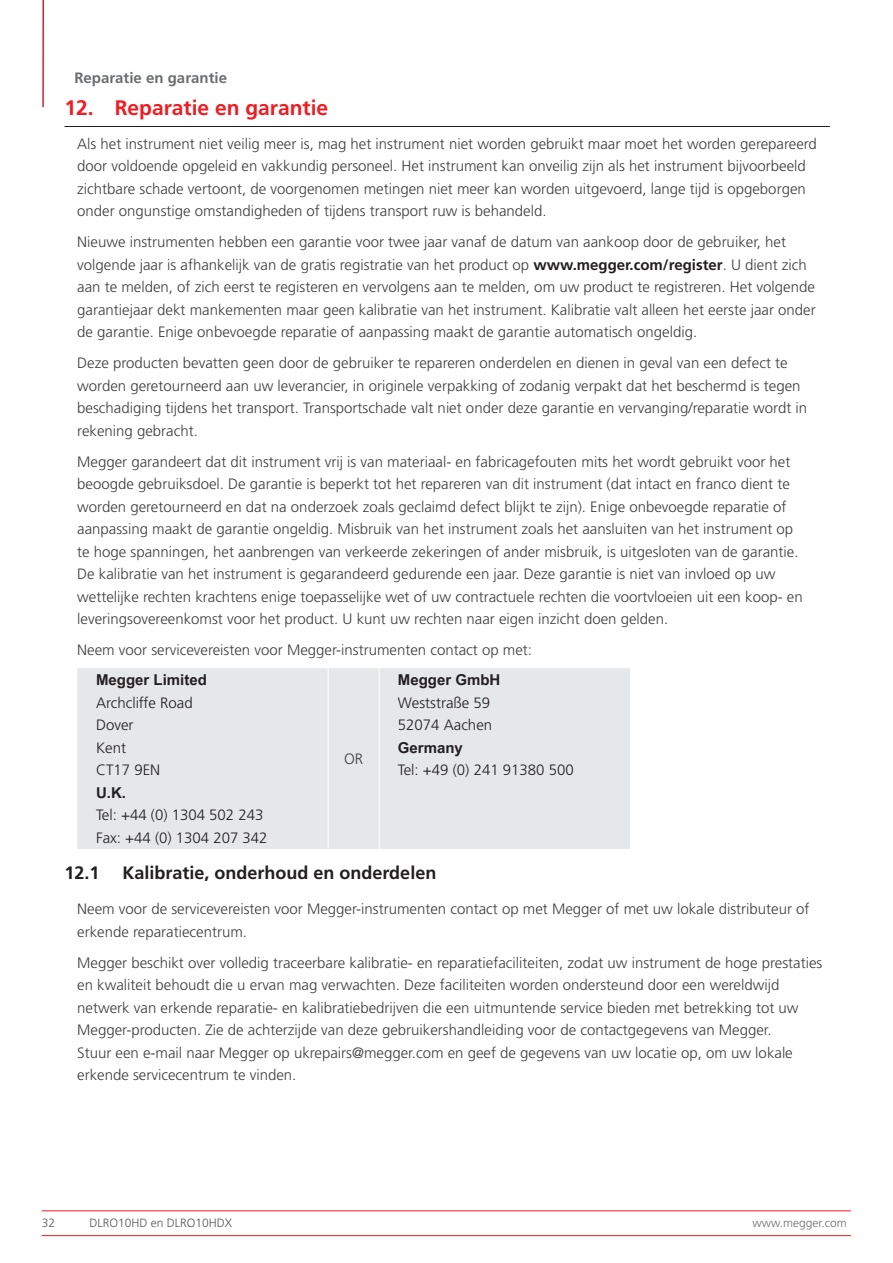
<style>
.page{position:relative;width:893px;height:1263px;background:#fff}
.page>*{position:absolute;margin:0;border:0;box-sizing:border-box;transform-origin:0 0}
.t1{font:700 21px "Frutiger LT Pro";color:#ee1d23}
.t2{font:700 18px "Frutiger LT Pro";color:#231f20}
.t3{font:300 15px/22.5px "Frutiger LT Pro";color:#3e3e3f}
.t4{font:300 15px/22.5px "Frutiger LT Pro";color:#231f20}
.t5{font:700 15px "Arial Unicode MS";color:#231f20}
.t6{font:700 15px "Frutiger LT Pro";color:#6c6d70}
.t7{font:300 12px "Frutiger LT Pro";color:#57585a}
.t8{font:300 12px "Frutiger LT Pro";color:#6c6d70}
.s1{font-weight:700;color:#231f20}
</style>
<div class="page">
<hr style="left:42px;top:1210px;width:809px;height:1px;background:#ee1d23">
<hr style="left:42px;top:1235px;width:809px;height:1px;background:#ee1d23">
<hr style="left:42px;top:0;width:2px;height:107px;background:#d1232a">
<hr style="left:65px;top:126px;width:765px;height:1px;background:#231f20">
<div style="left:77px;top:668px;width:553px;height:181px;background:#e6e7e9"></div>
<hr style="left:328px;top:668px;width:1px;height:181px;background:#fff">
<hr style="left:379px;top:668px;width:1px;height:181px;background:#fff">
<p class="t6" style="left:74px;top:68px;width:154px">Reparatie en garantie</p>
<h1 class="t1" style="left:65px;top:95px;width:265px">12. Reparatie en garantie</h1>
<p class="t3" style="left:77px;top:132px;width:741px">Als het instrument niet veilig meer is, mag het instrument niet worden gebruikt maar moet het worden gerepareerd door voldoende opgeleid en vakkundig personeel. Het instrument kan onveilig zijn als het instrument bijvoorbeeld zichtbare schade vertoont, de voorgenomen metingen niet meer kan worden uitgevoerd, lange tijd is opgeborgen onder ongunstige omstandigheden of tijdens transport ruw is behandeld.</p>
<p class="t3" style="left:77px;top:231px;width:740px">Nieuwe instrumenten hebben een garantie voor twee jaar vanaf de datum van aankoop door de gebruiker, het volgende jaar is afhankelijk van de gratis registratie van het product op <span class="s1">www.megger.com/register</span>. U dient zich aan te melden, of zich eerst te registeren en vervolgens aan te melden, om uw product te registreren. Het volgende garantiejaar dekt mankementen maar geen kalibratie van het instrument. Kalibratie valt alleen het eerste jaar onder de garantie. Enige onbevoegde reparatie of aanpassing maakt de garantie automatisch ongeldig.</p>
<p class="t3" style="left:77px;top:352px;width:731px">Deze producten bevatten geen door de gebruiker te repareren onderdelen en dienen in geval van een defect te worden geretourneerd aan uw leverancier, in originele verpakking of zodanig verpakt dat het beschermd is tegen beschadiging tijdens het transport. Transportschade valt niet onder deze garantie en vervanging/reparatie wordt in rekening gebracht.</p>
<p class="t3" style="left:77px;top:450px;width:727px">Megger garandeert dat dit instrument vrij is van materiaal- en fabricagefouten mits het wordt gebruikt voor het beoogde gebruiksdoel. De garantie is beperkt tot het repareren van dit instrument (dat intact en franco dient te worden geretourneerd en dat na onderzoek zoals geclaimd defect blijkt te zijn). Enige onbevoegde reparatie of aanpassing maakt de garantie ongeldig. Misbruik van het instrument zoals het aansluiten van het instrument op te hoge spanningen, het aanbrengen van verkeerde zekeringen of ander misbruik, is uitgesloten van de garantie.<br>De kalibratie van het instrument is gegarandeerd gedurende een jaar. Deze garantie is niet van invloed op uw wettelijke rechten krachtens enige toepasselijke wet of uw contractuele rechten die voortvloeien uit een koop- en leveringsovereenkomst voor het product. U kunt uw rechten naar eigen inzicht doen gelden.</p>
<p class="t3" style="left:77px;top:639px;width:456px">Neem voor servicevereisten voor Megger-instrumenten contact op met:</p>
<p class="t5" style="left:96px;top:669px;width:112px">Megger Limited</p>
<p class="t4" style="left:96px;top:691px;width:98px">Archcliffe Road<br>Dover<br>Kent<br>CT17 9EN</p>
<p class="t5" style="left:96px;top:782px;width:31px">U.K.</p>
<p class="t4" style="left:96px;top:804px;width:173px">Tel: +44 (0) 1304 502 243<br>Fax: +44 (0) 1304 207 342</p>
<p class="t5" style="left:398px;top:669px;width:104px">Megger GmbH</p>
<p class="t4" style="left:398px;top:691px;width:96px">Weststraße 59<br>52074 Aachen</p>
<p class="t5" style="left:398px;top:737px;width:67px">Germany</p>
<p class="t4" style="left:398px;top:759px;width:177px">Tel: +49 (0) 241 91380 500</p>
<p class="t3" style="left:344px;top:748px;width:21px">OR</p>
<p class="t2" style="left:65px;top:862px;width:37px">12.1</p>
<p class="t2" style="left:123px;top:862px;width:315px">Kalibratie, onderhoud en onderdelen</p>
<p class="t3" style="left:77px;top:898px;width:734px">Neem voor de servicevereisten voor Megger-instrumenten contact op met Megger of met uw lokale distributeur of erkende reparatiecentrum.</p>
<p class="t3" style="left:77px;top:951px;width:747px">Megger beschikt over volledig traceerbare kalibratie- en reparatiefaciliteiten, zodat uw instrument de hoge prestaties en kwaliteit behoudt die u ervan mag verwachten. Deze faciliteiten worden ondersteund door een wereldwijd netwerk van erkende reparatie- en kalibratiebedrijven die een uitmuntende service bieden met betrekking tot uw Megger-producten. Zie de achterzijde van deze gebruikershandleiding voor de contactgegevens van Megger.<br>Stuur een e-mail naar Megger op ukrepairs@megger.com en geef de gegevens van uw locatie op, om uw lokale erkende servicecentrum te vinden.</p>
<p class="t7" style="left:42px;top:1216px;width:15px">32</p>
<p class="t7" style="left:89px;top:1216px;width:144px">DLRO10HD en DLRO10HDX</p>
<p class="t8" style="left:752px;top:1216px;width:96px">www.megger.com</p>
</div>
